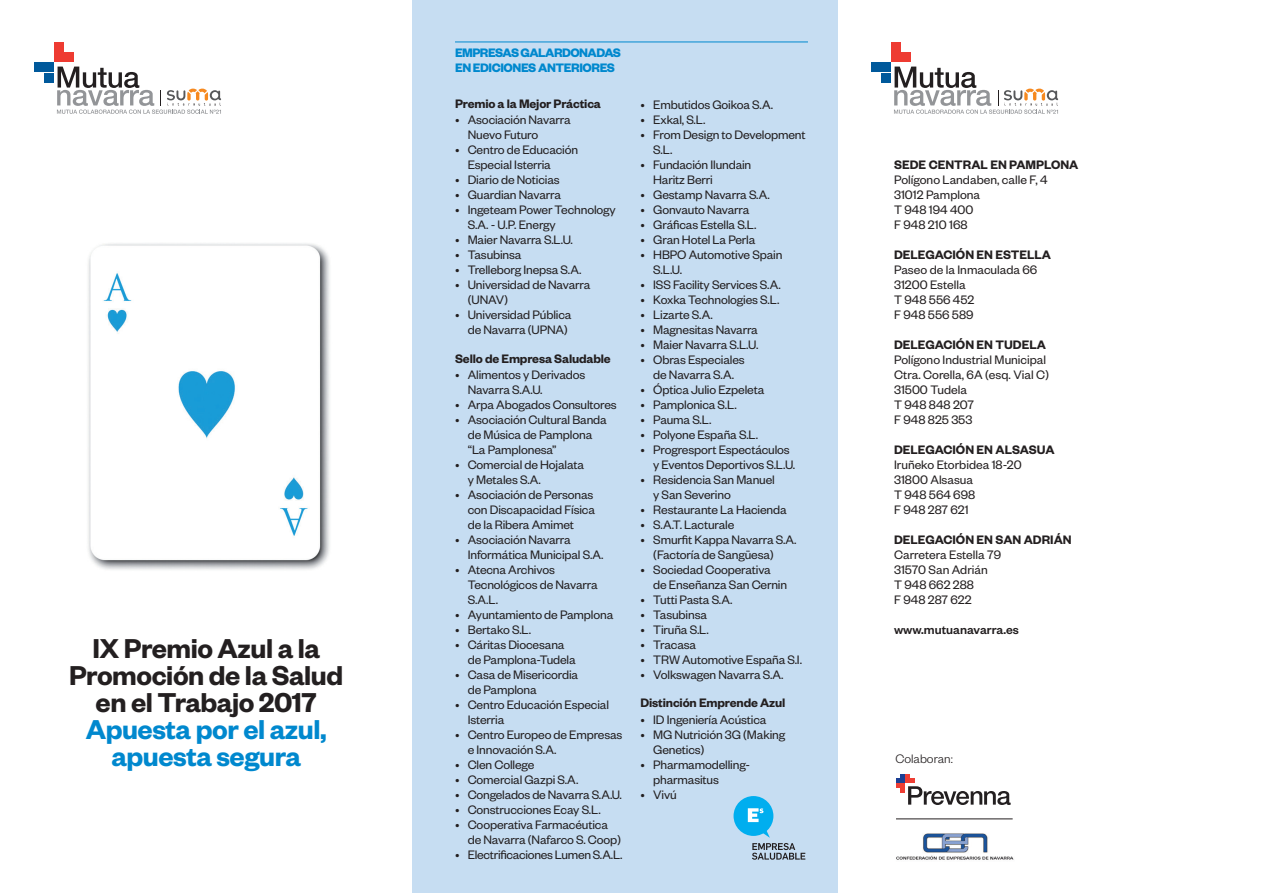
<style>
.page{position:relative;width:1263px;height:893px;background:#fff}
.page>*{position:absolute;margin:0;border:0;box-sizing:border-box;transform-origin:0 0}
.t1{font:600 30px/27px "Founders Grotesk";letter-spacing:-.015em;color:#231f20;text-align:center}
.t2{font:600 30px/27px "Founders Grotesk";letter-spacing:-.015em;color:#0088ce;text-align:center}
.t3{font:13.5px/15px "Founders Grotesk";letter-spacing:-.01em;color:#231f20}
.t4{font:600 13.5px "Founders Grotesk";letter-spacing:-.01em;color:#231f20}
.t5{font:700 13.5px/15px "Founders Grotesk";letter-spacing:-.04em;color:#0088ce}
.t6{font:500 13.5px "Founders Grotesk";color:#231f20}
.t7{font:300 13.5px "Founders Grotesk";color:#231f20}
</style>
<div class="page">
<div style="left:412px;top:0;width:426px;height:893px;background:#c6ddf2"></div>
<div style="left:733px;top:796px;width:40px;height:40px;background:#00aeef;border-radius:50%"></div>
<svg style="left:752px;top:829px;width:53px;height:31px"></svg>
<svg style="left:748px;top:808px;width:15px;height:14px"></svg>
<hr style="left:455px;top:42px;width:353px;height:1px;background:#0088ce">
<img style="left:896px;top:833px;width:118px;height:27px">
<svg style="left:896px;top:774px;width:115px;height:31px"></svg>
<hr style="left:896px;top:819px;width:117px;height:1px;background:#231f20">
<div style="left:891px;top:42px;width:9px;height:9px;background:#ee3b32"></div>
<div style="left:891px;top:53px;width:9px;height:9px;background:#ee3b32"></div>
<div style="left:901px;top:53px;width:10px;height:9px;background:#ee3b32"></div>
<svg style="left:871px;top:62px;width:187px;height:52px"></svg>
<div style="left:54px;top:42px;width:9px;height:9px;background:#ee3b32"></div>
<div style="left:54px;top:53px;width:9px;height:9px;background:#ee3b32"></div>
<div style="left:65px;top:53px;width:9px;height:9px;background:#ee3b32"></div>
<svg style="left:34px;top:62px;width:187px;height:52px"></svg>
<img style="left:88px;top:243px;width:242px;height:327px">
<h1 class="t1" style="left:69px;top:634px;width:276px">IX Premio Azul a la<br>Promoción de la Salud en el Trabajo 2017</h1>
<h1 class="t2" style="left:86px;top:715px;width:242px">Apuesta por el azul, apuesta segura</h1>
<p class="t5" style="left:455px;top:44px;width:168px">EMPRESAS GALARDONADAS<br>EN EDICIONES ANTERIORES</p>
<p class="t4" style="left:455px;top:95px;width:147px">Premio a la Mejor Práctica</p>
<p class="t3" style="left:468px;top:112px;width:104px;text-indent:-13px">• Asociación Navarra<br>Nuevo Futuro</p>
<p class="t3" style="left:468px;top:142px;width:112px;text-indent:-13px">• Centro de Educación<br>Especial Isterria</p>
<p class="t3" style="left:455px;top:172px;width:106px">• Diario de Noticias</p>
<p class="t3" style="left:455px;top:187px;width:107px">• Guardian Navarra</p>
<p class="t3" style="left:468px;top:202px;width:149px;text-indent:-13px">• Ingeteam Power Technology<br>S.A. - U.P. Energy</p>
<p class="t3" style="left:455px;top:232px;width:119px">• Maier Navarra S.L.U.</p>
<p class="t3" style="left:455px;top:247px;width:68px">• Tasubinsa</p>
<p class="t3" style="left:455px;top:262px;width:128px">• Trelleborg Inepsa S.A.</p>
<p class="t3" style="left:468px;top:277px;width:124px;text-indent:-13px">• Universidad de Navarra (UNAV)</p>
<p class="t3" style="left:455px;top:307px;width:118px;text-align:right">• Universidad Pública de Navarra (UPNA)</p>
<p class="t4" style="left:455px;top:350px;width:157px">Sello de Empresa Saludable</p>
<p class="t3" style="left:468px;top:367px;width:119px;text-indent:-13px">• Alimentos y Derivados<br>Navarra S.A.U.</p>
<p class="t3" style="left:455px;top:397px;width:163px">• Arpa Abogados Consultores</p>
<p class="t3" style="left:468px;top:412px;width:141px;text-indent:-13px">• Asociación Cultural Banda de Música de Pamplona “La Pamplonesa”</p>
<p class="t3" style="left:468px;top:457px;width:118px;text-indent:-13px">• Comercial de Hojalata y Metales S.A.</p>
<p class="t3" style="left:468px;top:486px;width:129px;text-align:justify;text-indent:-13px">• Asociación de Personas con Discapacidad Física de la Ribera Amimet</p>
<p class="t3" style="left:468px;top:531px;width:137px;text-indent:-13px">• Asociación Navarra<br>Informática Municipal S.A.</p>
<p class="t3" style="left:468px;top:561px;width:131px;text-indent:-13px">• Atecna Archivos<br>Tecnológicos de Navarra<br>S.A.L.</p>
<p class="t3" style="left:455px;top:606px;width:160px">• Ayuntamiento de Pamplona</p>
<p class="t3" style="left:455px;top:621px;width:78px">• Bertako S.L.</p>
<p class="t3" style="left:468px;top:636px;width:109px;text-indent:-13px">• Cáritas Diocesana de Pamplona-Tudela</p>
<p class="t3" style="left:468px;top:666px;width:112px;text-indent:-13px">• Casa de Misericordia de Pamplona</p>
<p class="t3" style="left:468px;top:696px;width:143px;text-indent:-13px">• Centro Educación Especial<br>Isterria</p>
<p class="t3" style="left:468px;top:726px;width:156px;text-indent:-13px">• Centro Europeo de Empresas e Innovación S.A.</p>
<p class="t3" style="left:455px;top:756px;width:81px">• Clen College</p>
<p class="t3" style="left:455px;top:771px;width:125px">• Comercial Gazpi S.A.</p>
<p class="t3" style="left:455px;top:786px;width:168px">• Congelados de Navarra S.A.U.</p>
<p class="t3" style="left:455px;top:801px;width:147px">• Construcciones Ecay S.L.</p>
<p class="t3" style="left:468px;top:816px;width:155px;text-indent:-13px">• Cooperativa Farmacéutica de Navarra (Nafarco S. Coop)</p>
<p class="t3" style="left:455px;top:846px;width:169px">• Electrificaciones Lumen S.A.L.</p>
<p class="t3" style="left:640px;top:96px;width:134px">• Embutidos Goikoa S.A.</p>
<p class="t3" style="left:640px;top:111px;width:66px">• Exkal, S.L.</p>
<p class="t3" style="left:653px;top:126px;width:154px;text-indent:-13px">• From Design to Development<br>S.L.</p>
<p class="t3" style="left:653px;top:156px;width:100px;text-indent:-13px">• Fundación Ilundain<br>Haritz Berri</p>
<p class="t3" style="left:640px;top:186px;width:131px">• Gestamp Navarra S.A.</p>
<p class="t3" style="left:640px;top:201px;width:110px">• Gonvauto Navarra</p>
<p class="t3" style="left:640px;top:216px;width:117px">• Gráficas Estella S.L.</p>
<p class="t3" style="left:640px;top:231px;width:116px">• Gran Hotel La Perla</p>
<p class="t3" style="left:653px;top:246px;width:131px;text-indent:-13px">• HBPO Automotive Spain<br>S.L.U.</p>
<p class="t3" style="left:640px;top:276px;width:142px">• ISS Facility Services S.A.</p>
<p class="t3" style="left:640px;top:291px;width:140px">• Koxka Technologies S.L.</p>
<p class="t3" style="left:640px;top:306px;width:74px">• Lizarte S.A.</p>
<p class="t3" style="left:640px;top:321px;width:119px">• Magnesitas Navarra</p>
<p class="t3" style="left:640px;top:336px;width:119px">• Maier Navarra S.L.U.</p>
<p class="t3" style="left:640px;top:351px;width:106px;text-align:center">• Obras Especiales de Navarra S.A.</p>
<p class="t3" style="left:640px;top:381px;width:125px">• Óptica Julio Ezpeleta</p>
<p class="t3" style="left:640px;top:396px;width:98px">• Pamplonica S.L.</p>
<p class="t3" style="left:640px;top:411px;width:72px">• Pauma S.L.</p>
<p class="t3" style="left:640px;top:426px;width:119px">• Polyone España S.L.</p>
<p class="t3" style="left:653px;top:441px;width:143px;text-indent:-13px">• Progresport Espectáculos y Eventos Deportivos S.L.U.</p>
<p class="t3" style="left:653px;top:471px;width:123px;text-indent:-13px">• Residencia San Manuel y San Severino</p>
<p class="t3" style="left:640px;top:501px;width:148px">• Restaurante La Hacienda</p>
<p class="t3" style="left:640px;top:516px;width:95px">• S.A.T. Lacturale</p>
<p class="t3" style="left:653px;top:531px;width:145px;text-indent:-13px">• Smurfit Kappa Navarra S.A. (Factoría de Sangüesa)</p>
<p class="t3" style="left:653px;top:561px;width:135px;text-indent:-13px">• Sociedad Cooperativa de Enseñanza San Cernin</p>
<p class="t3" style="left:640px;top:591px;width:94px">• Tutti Pasta S.A.</p>
<p class="t3" style="left:640px;top:606px;width:68px">• Tasubinsa</p>
<p class="t3" style="left:640px;top:621px;width:70px">• Tiruña S.L.</p>
<p class="t3" style="left:640px;top:636px;width:57px">• Tracasa</p>
<p class="t3" style="left:640px;top:651px;width:163px">• TRW Automotive España S.I.</p>
<p class="t3" style="left:640px;top:666px;width:145px">• Volkswagen Navarra S.A.</p>
<p class="t4" style="left:640px;top:695px;width:146px">Distinción Emprende Azul</p>
<p class="t3" style="left:640px;top:711px;width:127px">• ID Ingeniería Acústica</p>
<p class="t3" style="left:653px;top:726px;width:133px;text-indent:-13px">• MG Nutrición 3G (Making<br>Genetics)</p>
<p class="t3" style="left:653px;top:756px;width:98px;text-indent:-13px">• Pharmamodelling&shy;pharmasitus</p>
<p class="t3" style="left:640px;top:786px;width:38px">• Vivú</p>
<p class="t4" style="left:894px;top:156px;width:186px">SEDE CENTRAL EN PAMPLONA</p>
<p class="t3" style="left:894px;top:171px;width:155px">Polígono Landaben, calle F, 4<br>31012 Pamplona<br>T 948 194 400<br>F 948 210 168</p>
<p class="t4" style="left:894px;top:246px;width:158px">DELEGACIÓN EN ESTELLA</p>
<p class="t3" style="left:894px;top:261px;width:145px">Paseo de la Inmaculada 66<br>31200 Estella<br>T 948 556 452<br>F 948 556 589</p>
<p class="t4" style="left:894px;top:336px;width:153px">DELEGACIÓN EN TUDELA</p>
<p class="t3" style="left:894px;top:351px;width:156px">Polígono Industrial Municipal<br>Ctra. Corella, 6A (esq. Vial C)<br>31500 Tudela<br>T 948 848 207<br>F 948 825 353</p>
<p class="t4" style="left:894px;top:441px;width:162px">DELEGACIÓN EN ALSASUA</p>
<p class="t3" style="left:894px;top:456px;width:129px">Iruñeko Etorbidea 18-20<br>31800 Alsasua<br>T 948 564 698<br>F 948 287 621</p>
<p class="t4" style="left:894px;top:531px;width:179px">DELEGACIÓN EN SAN ADRIÁN</p>
<p class="t3" style="left:894px;top:546px;width:108px">Carretera Estella 79<br>31570 San Adrián<br>T 948 662 288<br>F 948 287 622</p>
<p class="t6" style="left:894px;top:621px;width:126px">www.mutuanavarra.es</p>
<p class="t7" style="left:895px;top:751px;width:59px">Colaboran:</p>
</div>
